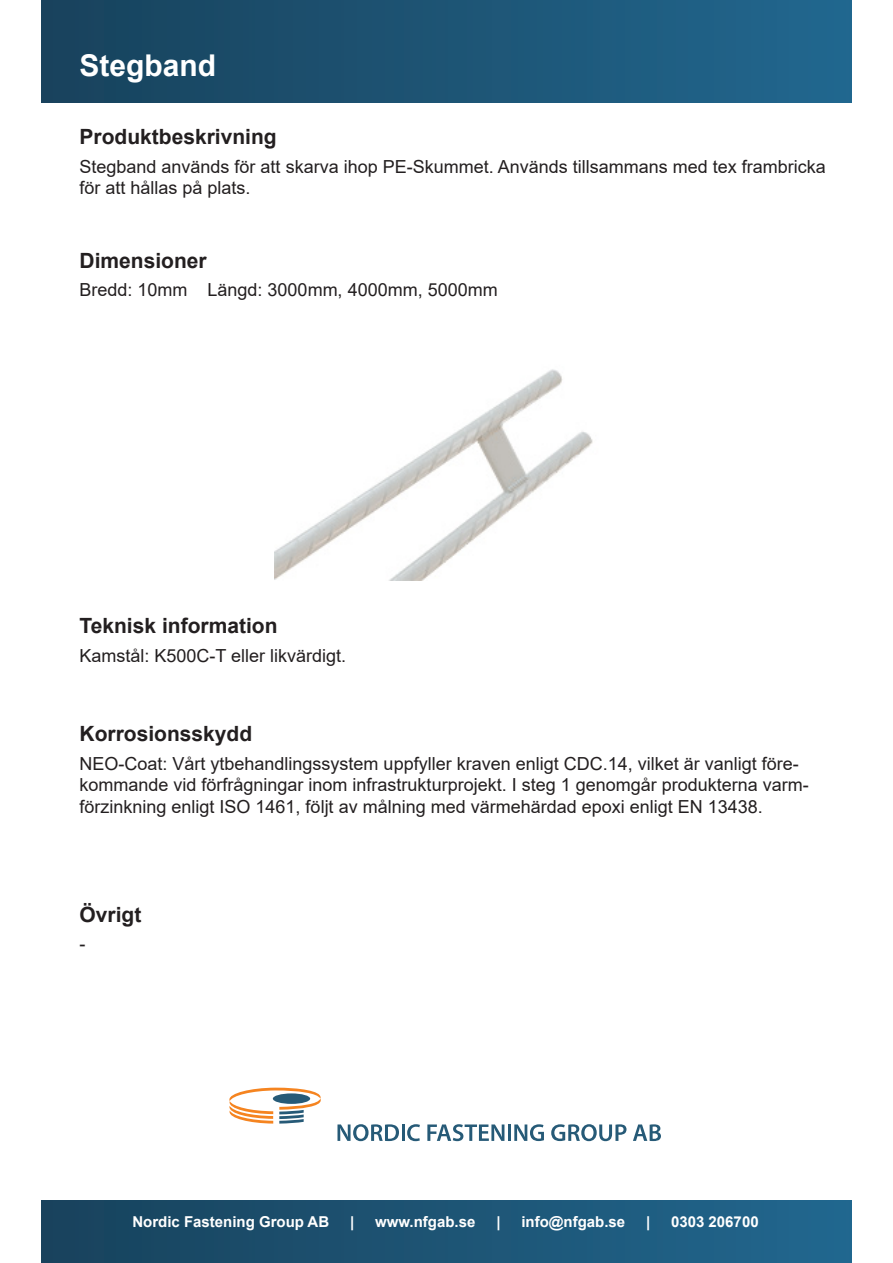
<style>
.page{position:relative;width:893px;height:1263px;background:#fff}
.page>*{position:absolute;margin:0;border:0;box-sizing:border-box;transform-origin:0 0}
.t1{font:700 30px "Arial";color:#fff}
.t2{font:700 21px "Arial";color:#231f20}
.t3{font:18px/21.6px "Arial";color:#231f20}
.t4{font:700 15px "Arial";color:#fff}
</style>
<div class="page">
<img style="left:274px;top:369px;width:319px;height:211px">
<div style="left:42px;top:0;width:810px;height:103px;background:linear-gradient(to right,#18425c,#21678e)"></div>
<svg style="left:337px;top:1124px;width:62px;height:17px"></svg>
<hr style="left:402px;top:1124px;width:3px;height:17px;background:#265a77">
<svg style="left:407px;top:1124px;width:13px;height:17px"></svg>
<svg style="left:427px;top:1124px;width:77px;height:17px"></svg>
<hr style="left:508px;top:1124px;width:3px;height:17px;background:#265a77">
<svg style="left:514px;top:1124px;width:30px;height:17px"></svg>
<svg style="left:551px;top:1124px;width:75px;height:17px"></svg>
<svg style="left:633px;top:1124px;width:28px;height:17px"></svg>
<svg style="left:229px;top:1088px;width:92px;height:35px"></svg>
<div style="left:42px;top:1201px;width:810px;height:62px;background:linear-gradient(to right,#18425c,#21678e)"></div>
<h1 class="t1" style="left:80px;top:44px;width:138px">Stegband</h1>
<p class="t2" style="left:80px;top:122px;width:199px">Produktbeskrivning</p>
<p class="t3" style="left:80px;top:155px;width:748px">Stegband används för att skarva ihop PE-Skummet. Används tillsammans med tex frambricka för att hållas på plats.</p>
<p class="t2" style="left:80px;top:246px;width:129px">Dimensioner</p>
<p class="t3" style="left:80px;top:279px;width:420px">Bredd: 10mm Längd: 3000mm, 4000mm, 5000mm</p>
<p class="t2" style="left:80px;top:611px;width:199px">Teknisk information</p>
<p class="t3" style="left:80px;top:644px;width:268px">Kamstål: K500C-T eller likvärdigt.</p>
<p class="t2" style="left:80px;top:719px;width:174px">Korrosionsskydd</p>
<p class="t3" style="left:80px;top:752px;width:731px">NEO-Coat: Vårt ytbehandlingssystem uppfyller kraven enligt CDC.14, vilket är vanligt före&shy;kommande vid förfrågningar inom infrastrukturprojekt. I steg 1 genomgår produkterna varm&shy;förzinkning enligt ISO 1461, följt av målning med värmehärdad epoxi enligt EN 13438.</p>
<p class="t2" style="left:80px;top:900px;width:63px">Övrigt</p>
<p class="t3" style="left:80px;top:933px;width:7px">-</p>
<p class="t4" style="left:132px;top:1211px;width:198px">Nordic Fastening Group AB</p>
<p class="t4" style="left:350px;top:1211px;width:6px">|</p>
<p class="t4" style="left:375px;top:1211px;width:102px">www.nfgab.se</p>
<p class="t4" style="left:496px;top:1211px;width:6px">|</p>
<p class="t4" style="left:521px;top:1211px;width:105px">info@nfgab.se</p>
<p class="t4" style="left:646px;top:1211px;width:6px">|</p>
<p class="t4" style="left:671px;top:1211px;width:89px">0303 206700</p>
</div>
